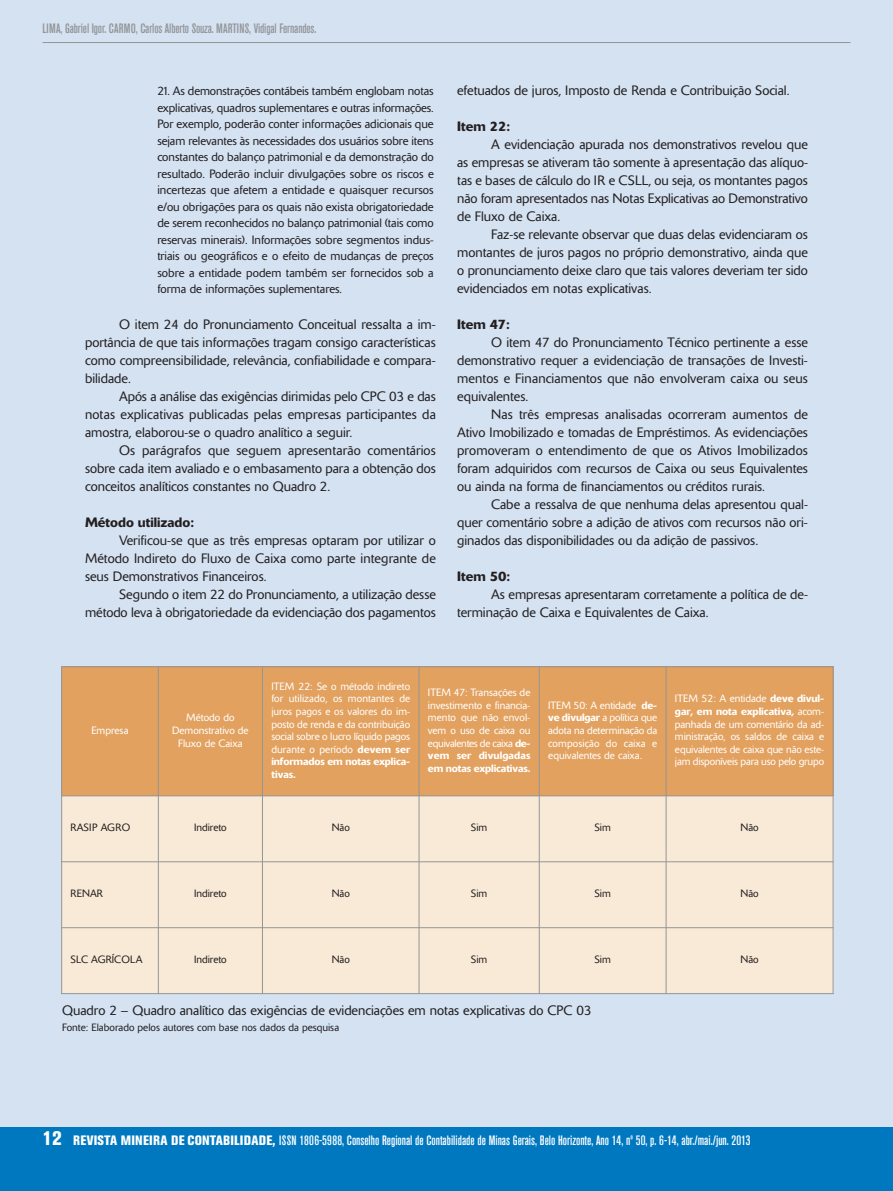
<style>
.page{position:relative;width:893px;height:1191px;background:#d4e2f2}
.page>*{position:absolute;margin:0;border:0;box-sizing:border-box;transform-origin:0 0}
.t1{font:300 13.5px/18px "Delta";color:#231f20;text-align:justify}
.t2{font:500 condensed 13.5px "Akzidenz Grotesk BE";color:#fff}
.t3{font:500 condensed 13.5px "Akzidenz Grotesk BE";letter-spacing:-.01em;color:#939598}
.t4{font:500 13.5px "Delta";color:#231f20}
.t5{font:300 12px/16.5px "Delta";color:#231f20;text-align:justify}
.t6{font:300 10.5px/12.6px "Delta";letter-spacing:-.005em;color:#fff;text-align:justify}
.t7{font:300 10.5px "Delta";color:#231f20}
.t8{font:300 10.5px "Delta";letter-spacing:.02em;color:#231f20}
.s1{font-weight:500}
.s2{font-weight:800;font-size:19.5px}
.s3{font-weight:800}
</style>
<div class="page">
<div style="left:0;top:1127px;width:893px;height:64px;background:#0078c0"></div>
<hr style="left:43px;top:42px;width:807px;height:1px;background:#939598">
<div style="left:61px;top:666px;width:97px;height:130px;background:#e2a15f"></div>
<div style="left:158px;top:666px;width:104px;height:130px;background:#e2a15f"></div>
<div style="left:262px;top:666px;width:157px;height:130px;background:#e2a15f"></div>
<div style="left:419px;top:666px;width:120px;height:130px;background:#e2a15f"></div>
<div style="left:539px;top:666px;width:127px;height:130px;background:#e2a15f"></div>
<div style="left:666px;top:666px;width:167px;height:130px;background:#e2a15f"></div>
<div style="left:61px;top:796px;width:97px;height:65px;background:#f9ead7"></div>
<div style="left:158px;top:796px;width:104px;height:65px;background:#f9ead7"></div>
<div style="left:262px;top:796px;width:157px;height:65px;background:#f9ead7"></div>
<div style="left:419px;top:796px;width:120px;height:65px;background:#f9ead7"></div>
<div style="left:539px;top:796px;width:127px;height:65px;background:#f9ead7"></div>
<div style="left:666px;top:796px;width:167px;height:65px;background:#f9ead7"></div>
<div style="left:61px;top:861px;width:97px;height:66px;background:#f9ead7"></div>
<div style="left:158px;top:861px;width:104px;height:66px;background:#f9ead7"></div>
<div style="left:262px;top:861px;width:157px;height:66px;background:#f9ead7"></div>
<div style="left:419px;top:861px;width:120px;height:66px;background:#f9ead7"></div>
<div style="left:539px;top:861px;width:127px;height:66px;background:#f9ead7"></div>
<div style="left:666px;top:861px;width:167px;height:66px;background:#f9ead7"></div>
<div style="left:61px;top:927px;width:97px;height:67px;background:#f9ead7"></div>
<div style="left:158px;top:927px;width:104px;height:67px;background:#f9ead7"></div>
<div style="left:262px;top:927px;width:157px;height:67px;background:#f9ead7"></div>
<div style="left:419px;top:927px;width:120px;height:67px;background:#f9ead7"></div>
<div style="left:539px;top:927px;width:127px;height:67px;background:#f9ead7"></div>
<div style="left:666px;top:927px;width:167px;height:67px;background:#f9ead7"></div>
<hr style="left:61px;top:666px;width:1px;height:328px;background:#939598">
<hr style="left:158px;top:666px;width:1px;height:328px;background:#939598">
<hr style="left:262px;top:666px;width:1px;height:328px;background:#939598">
<hr style="left:419px;top:666px;width:1px;height:328px;background:#939598">
<hr style="left:539px;top:666px;width:1px;height:328px;background:#939598">
<hr style="left:666px;top:666px;width:1px;height:328px;background:#939598">
<hr style="left:833px;top:666px;width:1px;height:328px;background:#939598">
<hr style="left:61px;top:666px;width:772px;height:1px;background:#939598">
<hr style="left:61px;top:795px;width:772px;height:1px;background:#939598">
<hr style="left:61px;top:861px;width:772px;height:1px;background:#939598">
<hr style="left:61px;top:927px;width:772px;height:1px;background:#939598">
<hr style="left:61px;top:993px;width:772px;height:1px;background:#939598">
<p class="t3" style="left:43px;top:23px;width:275px">LIMA, Gabriel Igor. CARMO, Carlos Alberto Souza. MARTINS, Vidigal Fernandes.</p>
<p class="t5" style="left:157px;top:84px;width:278px">21. As demonstrações contábeis também englobam notas explicativas, quadros suplementares e outras informações.<br>Por exemplo, poderão conter informações adicionais que sejam relevantes às necessidades dos usuários sobre itens constantes do balanço patrimonial e da demonstração do resultado. Poderão incluir divulgações sobre os riscos e incertezas que afetem a entidade e quaisquer recursos e/ou obrigações para os quais não exista obrigatoriedade de serem reconhecidos no balanço patrimonial (tais como reservas minerais). Informações sobre segmentos indus&shy;triais ou geográficos e o efeito de mudanças de preços sobre a entidade podem também ser fornecidos sob a forma de informações suplementares.</p>
<p class="t1" style="left:85px;top:316px;width:352px;text-indent:34px">O item 24 do Pronunciamento Conceitual ressalta a im&shy;portância de que tais informações tragam consigo características como compreensibilidade, relevância, confiabilidade e compara&shy;bilidade.</p>
<p class="t1" style="left:85px;top:388px;width:352px;text-indent:34px">Após a análise das exigências dirimidas pelo CPC 03 e das notas explicativas publicadas pelas empresas participantes da amostra, elaborou-se o quadro analítico a seguir.</p>
<p class="t1" style="left:85px;top:442px;width:352px;text-indent:34px">Os parágrafos que seguem apresentarão comentários sobre cada item avaliado e o embasamento para a obtenção dos conceitos analíticos constantes no Quadro 2.</p>
<p class="t4" style="left:85px;top:517px;width:111px">Método utilizado:</p>
<p class="t1" style="left:85px;top:532px;width:352px;text-indent:34px">Verificou-se que as três empresas optaram por utilizar o Método Indireto do Fluxo de Caixa como parte integrante de seus Demonstrativos Financeiros.</p>
<p class="t1" style="left:85px;top:586px;width:352px;text-align:right">Segundo o item 22 do Pronunciamento, a utilização desse método leva à obrigatoriedade da evidenciação dos pagamentos</p>
<p class="t1" style="left:457px;top:82px;width:334px">efetuados de juros, Imposto de Renda e Contribuição Social.</p>
<p class="t4" style="left:457px;top:121px;width:55px">Item 22:</p>
<p class="t1" style="left:457px;top:136px;width:352px;text-indent:34px">A evidenciação apurada nos demonstrativos revelou que as empresas se ativeram tão somente à apresentação das alíquo&shy;tas e bases de cálculo do IR e CSLL, ou seja, os montantes pagos não foram apresentados nas Notas Explicativas ao Demonstrativo de Fluxo de Caixa.</p>
<p class="t1" style="left:457px;top:226px;width:352px;text-indent:34px">Faz-se relevante observar que duas delas evidenciaram os montantes de juros pagos no próprio demonstrativo, ainda que o pronunciamento deixe claro que tais valores deveriam ter sido evidenciados em notas explicativas.</p>
<p class="t4" style="left:457px;top:319px;width:54px">Item 47:</p>
<p class="t1" style="left:457px;top:334px;width:352px;text-indent:34px">O item 47 do Pronunciamento Técnico pertinente a esse demonstrativo requer a evidenciação de transações de Investi&shy;mentos e Financiamentos que não envolveram caixa ou seus equivalentes.</p>
<p class="t1" style="left:457px;top:406px;width:352px;text-indent:34px">Nas três empresas analisadas ocorreram aumentos de Ativo Imobilizado e tomadas de Empréstimos. As evidenciações promoveram o entendimento de que os Ativos Imobilizados foram adquiridos com recursos de Caixa ou seus Equivalentes ou ainda na forma de financiamentos ou créditos rurais.</p>
<p class="t1" style="left:457px;top:496px;width:352px;text-indent:34px">Cabe a ressalva de que nenhuma delas apresentou qual&shy;quer comentário sobre a adição de ativos com recursos não ori&shy;ginados das disponibilidades ou da adição de passivos.</p>
<p class="t4" style="left:457px;top:571px;width:55px">Item 50:</p>
<p class="t1" style="left:457px;top:586px;width:352px;text-indent:34px">As empresas apresentaram corretamente a política de de&shy;terminação de Caixa e Equivalentes de Caixa.</p>
<p class="t6" style="left:91px;top:725px;width:39px">Empresa</p>
<p class="t6" style="left:172px;top:712px;width:78px;text-align:center">Método do<br>Demonstrativo de<br>Fluxo de Caixa</p>
<p class="t6" style="left:271px;top:681px;width:140px">ITEM 22: Se o método indireto for utilizado, os montantes de juros pagos e os valores do im&shy;posto de renda e da contribuição social sobre o lucro líquido pagos durante o período <span class="s1">devem ser informados em notas explica&shy;tivas.</span></p>
<p class="t6" style="left:428px;top:687px;width:104px">ITEM 47: Transações de investimento e financia&shy;mento que não envol&shy;vem o uso de caixa ou equivalentes de caixa <span class="s1">de&shy;vem ser divulgadas em notas explicativas.</span></p>
<p class="t6" style="left:548px;top:700px;width:111px">ITEM 50: A entidade <span class="s1">de&shy;ve divulgar</span> a política que adota na determinação da composição do caixa e equivalentes de caixa.</p>
<p class="t6" style="left:675px;top:693px;width:151px">ITEM 52: A entidade <span class="s1">deve divul&shy;gar, em nota explicativa,</span> acom&shy;panhada de um comentário da ad&shy;ministração, os saldos de caixa e equivalentes de caixa que não este&shy;jam disponíveis para uso pelo grupo</p>
<p class="t8" style="left:71px;top:824px;width:61px">RASIP AGRO</p>
<p class="t7" style="left:194px;top:824px;width:34px">Indireto</p>
<p class="t7" style="left:332px;top:824px;width:20px">Não</p>
<p class="t7" style="left:471px;top:824px;width:18px">Sim</p>
<p class="t7" style="left:594px;top:824px;width:18px">Sim</p>
<p class="t7" style="left:740px;top:824px;width:20px">Não</p>
<p class="t7" style="left:71px;top:890px;width:34px">RENAR</p>
<p class="t7" style="left:194px;top:890px;width:34px">Indireto</p>
<p class="t7" style="left:332px;top:890px;width:20px">Não</p>
<p class="t7" style="left:471px;top:890px;width:18px">Sim</p>
<p class="t7" style="left:594px;top:890px;width:18px">Sim</p>
<p class="t7" style="left:740px;top:890px;width:20px">Não</p>
<p class="t8" style="left:71px;top:955px;width:73px">SLC AGRÍCOLA</p>
<p class="t7" style="left:194px;top:955px;width:34px">Indireto</p>
<p class="t7" style="left:332px;top:955px;width:20px">Não</p>
<p class="t7" style="left:471px;top:955px;width:18px">Sim</p>
<p class="t7" style="left:594px;top:955px;width:18px">Sim</p>
<p class="t7" style="left:740px;top:955px;width:20px">Não</p>
<p class="t1" style="left:62px;top:1002px;width:531px">Quadro 2 – Quadro analítico das exigências de evidenciações em notas explicativas do CPC 03</p>
<p class="t7" style="left:62px;top:1023px;width:278px">Fonte: Elaborado pelos autores com base nos dados da pesquisa</p>
<p class="t2" style="left:43px;top:1135px;width:710px"><span class="s2">12</span> <span class="s3">REVISTA MINEIRA DE CONTABILIDADE,</span> ISSN 1806-5988, Conselho Regional de Contabilidade de Minas Gerais, Belo Horizonte, Ano 14, nº 50, p. 6-14, abr./mai./jun. 2013</p>
</div>
